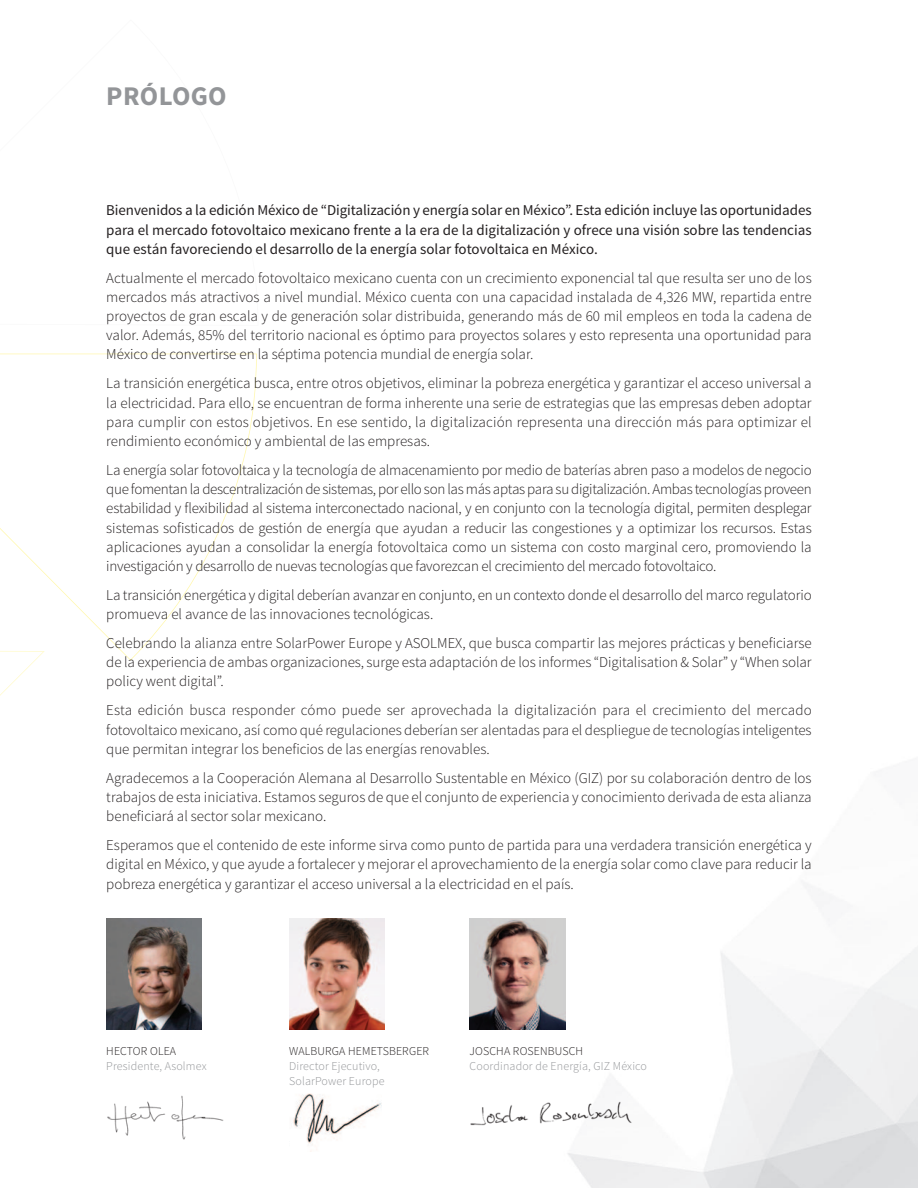
<style>
.page{position:relative;width:918px;height:1188px;background:#fff}
.page>*{position:absolute;margin:0;border:0;box-sizing:border-box;transform-origin:0 0}
.t1{font:700 27px "Source Sans Pro";letter-spacing:.01em;color:#939598}
.t2{font:300 15px/19.2px "Source Sans Pro";color:#231f20;text-align:justify}
.t3{font:15px/19.2px "Source Sans Pro";color:#231f20;text-align:justify}
.t4{font:300 12px/15px "Source Sans Pro";letter-spacing:.015em;color:#939598}
.s1{color:#231f20}
</style>
<div class="page">
<img style="left:469px;top:883px;width:449px;height:305px">
<svg style="left:0;top:661px;width:35px;height:35px"></svg>
<svg style="left:0;top:354px;width:257px;height:307px"></svg>
<img style="left:107px;top:1095px;width:117px;height:45px">
<img style="left:106px;top:918px;width:96px;height:112px">
<img style="left:470px;top:1094px;width:168px;height:49px">
<img style="left:470px;top:918px;width:95px;height:112px">
<img style="left:289px;top:918px;width:96px;height:112px">
<img style="left:293px;top:1093px;width:89px;height:59px">
<p class="t1" style="left:106px;top:86px;width:122px">PRÓLOGO</p>
<p class="t3" style="left:106px;top:202px;width:707px">Bienvenidos a la edición México de “Digitalización y energía solar en México”. Esta edición incluye las oportunidades para el mercado fotovoltaico mexicano frente a la era de la digitalización y ofrece una visión sobre las tendencias que están favoreciendo el desarrollo de la energía solar fotovoltaica en México.</p>
<p class="t2" style="left:106px;top:269px;width:707px">Actualmente el mercado fotovoltaico mexicano cuenta con un crecimiento exponencial tal que resulta ser uno de los mercados más atractivos a nivel mundial. México cuenta con una capacidad instalada de 4,326 MW, repartida entre proyectos de gran escala y de generación solar distribuida, generando más de 60 mil empleos en toda la cadena de valor. Además, 85% del territorio nacional es óptimo para proyectos solares y esto representa una oportunidad para México de convertirse en la séptima potencia mundial de energía solar.</p>
<p class="t2" style="left:106px;top:375px;width:707px">La transición energética busca, entre otros objetivos, eliminar la pobreza energética y garantizar el acceso universal a la electricidad. Para ello, se encuentran de forma inherente una serie de estrategias que las empresas deben adoptar para cumplir con estos objetivos. En ese sentido, la digitalización representa una dirección más para optimizar el rendimiento económico y ambiental de las empresas.</p>
<p class="t2" style="left:106px;top:462px;width:707px">La energía solar fotovoltaica y la tecnología de almacenamiento por medio de baterías abren paso a modelos de negocio que fomentan la descentralización de sistemas, por ello son las más aptas para su digitalización. Ambas tecnologías proveen estabilidad y flexibilidad al sistema interconectado nacional, y en conjunto con la tecnología digital, permiten desplegar sistemas sofisticados de gestión de energía que ayudan a reducir las congestiones y a optimizar los recursos. Estas aplicaciones ayudan a consolidar la energía fotovoltaica como un sistema con costo marginal cero, promoviendo la investigación y desarrollo de nuevas tecnologías que favorezcan el crecimiento del mercado fotovoltaico.</p>
<p class="t2" style="left:106px;top:587px;width:707px">La transición energética y digital deberían avanzar en conjunto, en un contexto donde el desarrollo del marco regulatorio promueva el avance de las innovaciones tecnológicas.</p>
<p class="t2" style="left:106px;top:635px;width:707px">Celebrando la alianza entre SolarPower Europe y ASOLMEX, que busca compartir las mejores prácticas y beneficiarse de la experiencia de ambas organizaciones, surge esta adaptación de los informes “Digitalisation &amp; Solar” y “When solar policy went digital”.</p>
<p class="t2" style="left:106px;top:702px;width:707px">Esta edición busca responder cómo puede ser aprovechada la digitalización para el crecimiento del mercado fotovoltaico mexicano, así como qué regulaciones deberían ser alentadas para el despliegue de tecnologías inteligentes que permitan integrar los beneficios de las energías renovables.</p>
<p class="t2" style="left:106px;top:770px;width:707px">Agradecemos a la Cooperación Alemana al Desarrollo Sustentable en México (GIZ) por su colaboración dentro de los trabajos de esta iniciativa. Estamos seguros de que el conjunto de experiencia y conocimiento derivada de esta alianza beneficiará al sector solar mexicano.</p>
<p class="t2" style="left:106px;top:837px;width:707px">Esperamos que el contenido de este informe sirva como punto de partida para una verdadera transición energética y digital en México, y que ayude a fortalecer y mejorar el aprovechamiento de la energía solar como clave para reducir la pobreza energética y garantizar el acceso universal a la electricidad en el país.</p>
<p class="t4" style="left:106px;top:1045px;width:102px"><span class="s1">HECTOR OLEA<br></span>Presidente, Asolmex</p>
<p class="t4" style="left:470px;top:1045px;width:179px"><span class="s1">JOSCHA ROSENBUSCH<br></span>Coordinador de Energía, GIZ México</p>
<p class="t4" style="left:289px;top:1045px;width:142px"><span class="s1">WALBURGA HEMETSBERGER<br></span>Director Ejecutivo,<br>SolarPower Europe</p>
</div>
